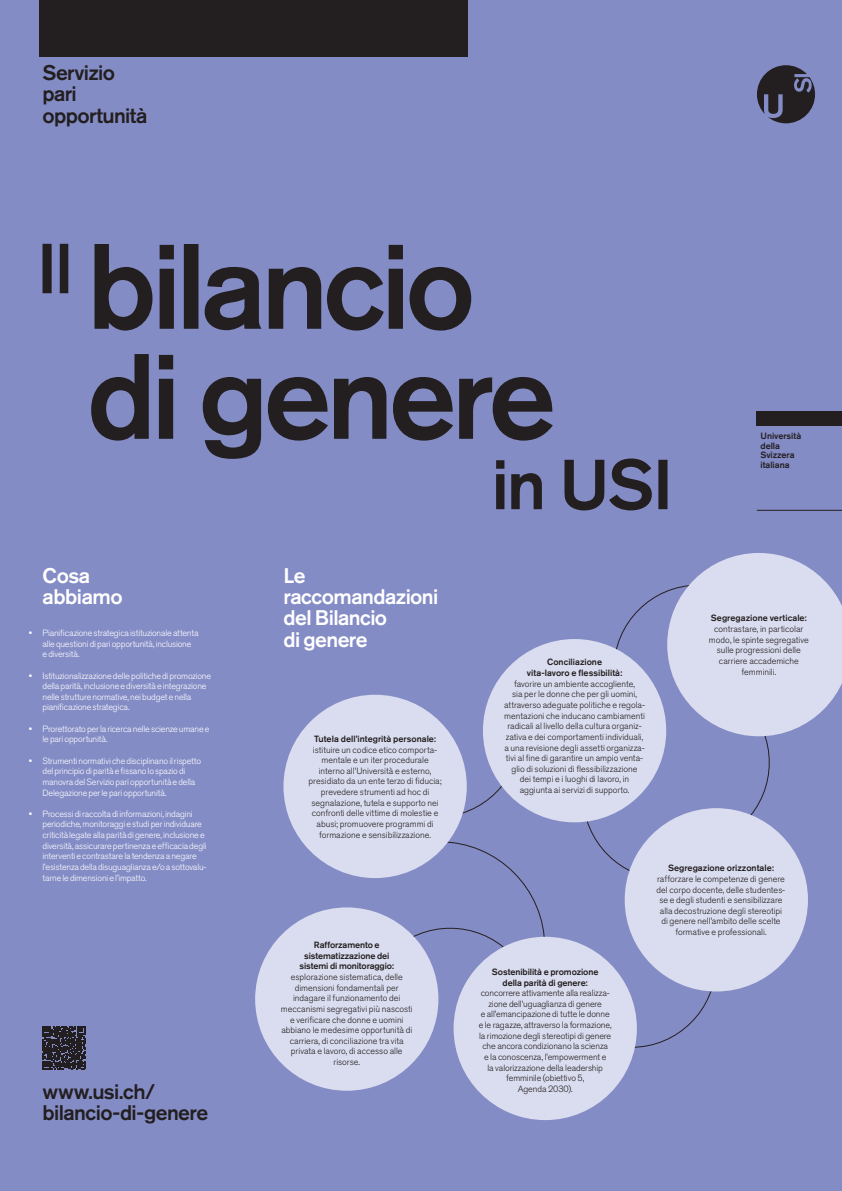
<style>
.page{position:relative;width:842px;height:1191px;background:#848cc5}
.page>*{position:absolute;margin:0;border:0;box-sizing:border-box;transform-origin:0 0}
.t1{font:500 21px/21.3px "Akzidenz Grotesk Pro";letter-spacing:-.03em;color:#231f20}
.t2{font:500 21px/21.3px "Akzidenz Grotesk Pro";letter-spacing:-.025em;color:#fff}
.t3{font:300 9px/10.6px "Akzidenz Grotesk Pro";letter-spacing:-.005em;color:#231f20;text-align:center}
.t4{font:300 9px/10.6px "Akzidenz Grotesk Pro";letter-spacing:-.02em;color:#fff}
.t5{font:500 9px/10.6px "Akzidenz Grotesk Pro";letter-spacing:-.005em;color:#231f20;text-align:center}
</style>
<div class="page">
<svg style="left:757px;top:65px;width:58px;height:58px"></svg>
<hr style="left:757px;top:510px;width:85px;height:1px;background:#231f20">
<div style="left:757px;top:411px;width:85px;height:14px;background:#231f20"></div>
<div style="left:39px;top:0;width:429px;height:57px;background:#231f20"></div>
<svg style="left:91px;top:354px;width:462px;height:105px"></svg>
<svg style="left:95px;top:244px;width:376px;height:86px"></svg>
<svg style="left:43px;top:244px;width:25px;height:49px"></svg>
<svg style="left:496px;top:458px;width:171px;height:52px"></svg>
<svg style="left:43px;top:1026px;width:42px;height:43px"></svg>
<svg style="left:461px;top:740px;width:61px;height:78px"></svg>
<svg style="left:392px;top:840px;width:153px;height:114px"></svg>
<svg style="left:631px;top:961px;width:86px;height:87px"></svg>
<div style="left:483px;top:639px;width:183px;height:183px;background:#daddef;border-radius:50%"></div>
<svg style="left:582px;top:553px;width:260px;height:325px"></svg>
<div style="left:283px;top:694px;width:184px;height:184px;background:#daddef;border-radius:50%"></div>
<div style="left:625px;top:808px;width:183px;height:183px;background:#daddef;border-radius:50%"></div>
<div style="left:454px;top:936px;width:183px;height:184px;background:#daddef;border-radius:50%"></div>
<div style="left:255px;top:907px;width:183px;height:183px;background:#daddef;border-radius:50%"></div>
<h1 class="t1" style="left:43px;top:62px;width:106px">Servizio pari opportunità</h1>
<h1 class="t2" style="left:43px;top:564px;width:82px">Cosa abbiamo</h1>
<p class="t4" style="left:43px;top:627px;width:157px;text-indent:-14px">• Pianificazione strategica istituzionale attenta alle questioni di pari opportunità, inclusione<br>e diversità.</p>
<p class="t4" style="left:43px;top:670px;width:170px;text-indent:-14px">• Istituzionalizzazione delle politiche di promozione della parità, inclusione e diversità e integrazione nelle strutture normative, nei budget e nella pianificazione strategica.</p>
<p class="t4" style="left:43px;top:723px;width:169px;text-indent:-14px">• Prorettorato per la ricerca nelle scienze umane e le pari opportunità.</p>
<p class="t4" style="left:43px;top:755px;width:160px;text-indent:-14px">• Strumenti normativi che disciplinano il rispetto del principio di parità e fissano lo spazio di manovra del Servizio pari opportunità e della Delegazione per le pari opportunità.</p>
<p class="t4" style="left:43px;top:808px;width:166px;text-indent:-14px">• Processi di raccolta di informazioni, indagini periodiche, monitoraggi e studi per individuare criticità legate alla parità di genere, inclusione e diversità, assicurare pertinenza e efficacia degli interventi e contrastare la tendenza a negare l’esistenza della disuguaglianza e/o a sottovalu&shy;tarne le dimensioni e l’impatto.</p>
<h1 class="t1" style="left:43px;top:1080px;width:167px">www.usi.ch/ bilancio-di-genere</h1>
<p class="t5" style="left:760px;top:431px;width:42px;line-height:9.7px;text-align:left">Università della<br>Svizzera italiana</p>
<h1 class="t2" style="left:283px;top:564px;width:156px">Le raccomandazioni del Bilancio<br>di genere</h1>
<p class="t5" style="left:314px;top:733px;width:124px">Tutela dell’integrità personale:</p>
<p class="t3" style="left:309px;top:744px;width:134px">istituire un codice etico comporta&shy;mentale e un iter procedurale interno all’Università e esterno, presidiato da un ente terzo di fiducia; prevedere strumenti ad hoc di segnalazione, tutela e supporto nei confronti delle vittime di molestie e abusi; promuovere programmi di formazione e sensibilizzazione.</p>
<p class="t5" style="left:299px;top:939px;width:96px">Rafforzamento e sistematizzazione dei sistemi di monitoraggio:</p>
<p class="t3" style="left:281px;top:971px;width:133px">esplorazione sistematica, delle dimensioni fondamentali per indagare il funzionamento dei meccanismi segregativi più nascosti e verificare che donne e uomini abbiano le medesime opportunità di carriera, di conciliazione tra vita privata e lavoro, di accesso alle risorse.</p>
<p class="t5" style="left:527px;top:657px;width:97px">Conciliazione vita-lavoro e flessibilità:</p>
<p class="t3" style="left:504px;top:678px;width:143px">favorire un ambiente accogliente,<br>sia per le donne che per gli uomini, attraverso adeguate politiche e regola&shy;mentazioni che inducano cambiamenti radicali al livello della cultura organiz&shy;zativa e dei comportamenti individuali, a una revisione degli assetti organizza&shy;tivi al fine di garantire un ampio venta&shy;glio di soluzioni di flessibilizzazione<br>dei tempi e i luoghi di lavoro, in aggiunta ai servizi di supporto.</p>
<p class="t5" style="left:711px;top:613px;width:97px">Segregazione verticale:</p>
<p class="t3" style="left:709px;top:623px;width:101px">contrastare, in particolar modo, le spinte segregative sulle progressioni delle carriere accademiche femminili.</p>
<p class="t5" style="left:492px;top:966px;width:108px">Sostenibilità e promozione della parità di genere:</p>
<p class="t3" style="left:479px;top:987px;width:135px">concorrere attivamente alla realizza&shy;zione dell’uguaglianza di genere<br>e all’emancipazione di tutte le donne e le ragazze, attraverso la formazione, la rimozione degli stereotipi di genere che ancora condizionano la scienza<br>e la conoscenza, l’empowerment e<br>la valorizzazione della leadership femminile (obiettivo 5,<br>Agenda 2030).</p>
<p class="t5" style="left:668px;top:862px;width:107px">Segregazione orizzontale:</p>
<p class="t3" style="left:657px;top:873px;width:130px">rafforzare le competenze di genere del corpo docente, delle studentes&shy;se e degli studenti e sensibilizzare alla decostruzione degli stereotipi di genere nell’ambito delle scelte formative e professionali.</p>
</div>
